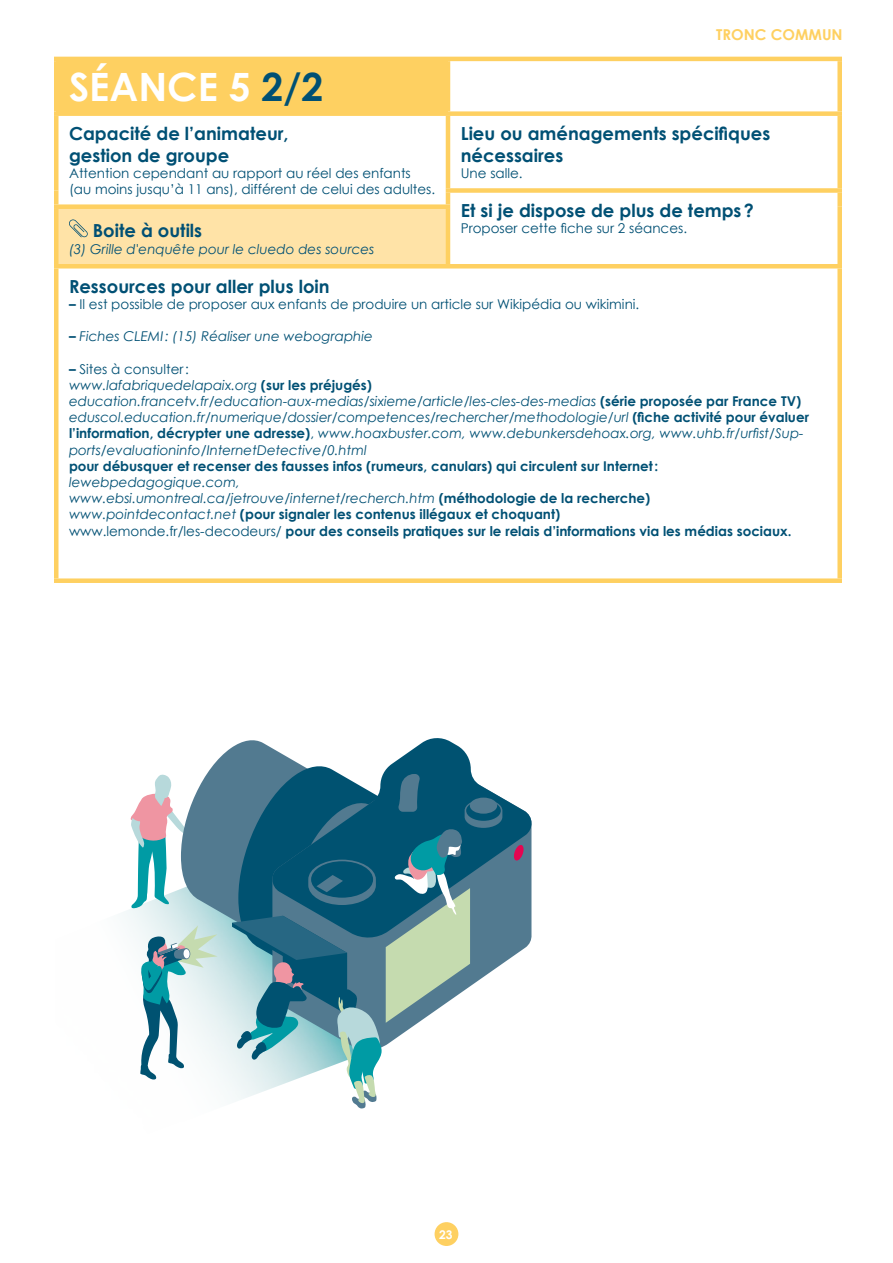
<style>
.page{position:relative;width:893px;height:1263px;background:#fff}
.page>*{position:absolute;margin:0;border:0;box-sizing:border-box;transform-origin:0 0}
.t1{font:700 39px "Century Gothic";color:#fff}
.t2{font:700 18px/21.6px "Century Gothic";color:#005074}
.t3{font:700 15px "Century Gothic";color:#fed061}
.t4{font:italic 13.5px/16.2px "Century Gothic";color:#005074}
.t5{font:700 13.5px/16.2px "Century Gothic";color:#005074}
.t6{font:13.5px/16.2px "Century Gothic";color:#005074}
.t7{font:700 12px "Century Gothic";color:#fff}
.s1{color:#005074}
.s2{font-weight:700}
.s3{font-weight:700;font-style:normal}
.s4{font-style:normal}
.s5{font-weight:400;font-style:italic}
.s6{font-weight:400}
</style>
<div class="page">
<div style="left:435px;top:1222px;width:23px;height:24px;background:#fed061;border-radius:50%"></div>
<div style="left:56px;top:59px;width:392px;height:55px;background:#fed061"></div>
<div style="left:56px;top:207px;width:392px;height:59px;background:#ffe3a7"></div>
<hr style="left:54px;top:61px;width:4px;height:50px;background:#fed061">
<hr style="left:54px;top:57px;width:394px;height:4px;background:#fed061">
<hr style="left:446px;top:61px;width:4px;height:50px;background:#fed061">
<hr style="left:448px;top:57px;width:394px;height:4px;background:#fed061">
<div style="left:837px;top:61px;width:5px;height:50px;background:#fed061"></div>
<hr style="left:54px;top:116px;width:4px;height:74px;background:#fed061">
<hr style="left:54px;top:190px;width:4px;height:14px;background:#fed061">
<div style="left:54px;top:111px;width:394px;height:5px;background:#fed061"></div>
<div style="left:448px;top:111px;width:394px;height:5px;background:#fed061"></div>
<hr style="left:446px;top:116px;width:4px;height:72px;background:#fed061">
<div style="left:837px;top:116px;width:5px;height:72px;background:#fed061"></div>
<hr style="left:446px;top:193px;width:4px;height:11px;background:#fed061">
<div style="left:837px;top:193px;width:5px;height:14px;background:#fed061"></div>
<div style="left:837px;top:207px;width:5px;height:57px;background:#fed061"></div>
<div style="left:446px;top:188px;width:396px;height:5px;background:#fed061"></div>
<hr style="left:54px;top:209px;width:4px;height:55px;background:#fed061">
<div style="left:54px;top:204px;width:396px;height:5px;background:#fed061"></div>
<hr style="left:446px;top:209px;width:4px;height:55px;background:#fed061">
<hr style="left:54px;top:268px;width:4px;height:310px;background:#fed061">
<hr style="left:54px;top:264px;width:394px;height:4px;background:#fed061">
<hr style="left:448px;top:264px;width:394px;height:4px;background:#fed061">
<div style="left:837px;top:268px;width:5px;height:310px;background:#fed061"></div>
<div style="left:54px;top:578px;width:394px;height:5px;background:#fed061"></div>
<div style="left:448px;top:578px;width:394px;height:5px;background:#fed061"></div>
<svg style="left:69px;top:219px;width:19px;height:19px"></svg>
<svg style="left:131px;top:774px;width:50px;height:134px"></svg>
<svg style="left:181px;top:740px;width:89px;height:227px;fill:#527a90"></svg>
<svg style="left:502px;top:940px;width:29px;height:24px"></svg>
<svg style="left:270px;top:738px;width:262px;height:202px"></svg>
<svg style="left:514px;top:844px;width:10px;height:18px"></svg>
<svg style="left:140px;top:925px;width:78px;height:155px"></svg>
<svg style="left:232px;top:764px;width:270px;height:345px"></svg>
<p class="t3" style="left:716px;top:25px;width:128px">TRONC COMMUN</p>
<h1 class="t1" style="left:69px;top:62px;width:256px">SÉANCE 5 <span class="s1">2/2</span></h1>
<h2 class="t2" style="left:69px;top:122px;width:221px">Capacité de l’animateur, gestion de groupe</h2>
<p class="t6" style="left:69px;top:165px;width:368px">Attention cependant au rapport au réel des enfants (au moins jusqu’à 11 ans), différent de celui des adultes.</p>
<h2 class="t2" style="left:461px;top:122px;width:311px">Lieu ou aménagements spécifiques nécessaires</h2>
<p class="t6" style="left:461px;top:165px;width:63px">Une salle.</p>
<h2 class="t2" style="left:461px;top:199px;width:295px">Et si je dispose de plus de temps?</h2>
<p class="t6" style="left:461px;top:220px;width:228px">Proposer cette fiche sur 2 séances.</p>
<h2 class="t2" style="left:93px;top:220px;width:111px">Boite à outils</h2>
<p class="t4" style="left:69px;top:240px;width:307px">(3) Grille d'enquête pour le cluedo des sources</p>
<h2 class="t2" style="left:69px;top:275px;width:262px">Ressources pour aller plus loin</h2>
<p class="t6" style="left:69px;top:296px;width:572px"><span class="s2">–</span> Il est possible de proposer aux enfants de produire un article sur Wikipédia ou wikimini.</p>
<p class="t4" style="left:69px;top:328px;width:305px"><span class="s3">–</span> Fiches CLEMI: (15) Réaliser une webographie</p>
<p class="t4" style="left:69px;top:360px;width:741px"><span class="s3">–</span> <span class="s4">Sites à consulter:<br></span>www.lafabriquedelapaix.org <span class="s3">(sur les préjugés) </span>education.francetv.fr/education-aux-medias/sixieme/article/les-cles-des-medias <span class="s3">(série proposée par France TV) </span>eduscol.education.fr/numerique/dossier/competences/rechercher/methodologie/url <span class="s3">(fiche activité pour évaluer l’information, décrypter une adresse)</span><span class="s4">,</span> www.hoaxbuster.com, www.debunkersdehoax.org, www.uhb.fr/urfist/Sup&shy;ports/evaluationinfo/InternetDetective/0.html</p>
<p class="t5" style="left:69px;top:457px;width:591px">pour débusquer et recenser des fausses infos (rumeurs, canulars) qui circulent sur Internet:</p>
<p class="t5" style="left:69px;top:474px;width:724px"><span class="s5">lewebpedagogique.com,<br>www.ebsi.umontreal.ca/jetrouve/internet/recherch.htm</span> (méthodologie de la recherche) <span class="s5">www.pointdecontact.net</span> (pour signaler les contenus illégaux et choquant)<br><span class="s6">www.lemonde.fr/les-decodeurs/</span> pour des conseils pratiques sur le relais d’informations via les médias sociaux.</p>
<p class="t7" style="left:439px;top:1227px;width:15px">23</p>
</div>
